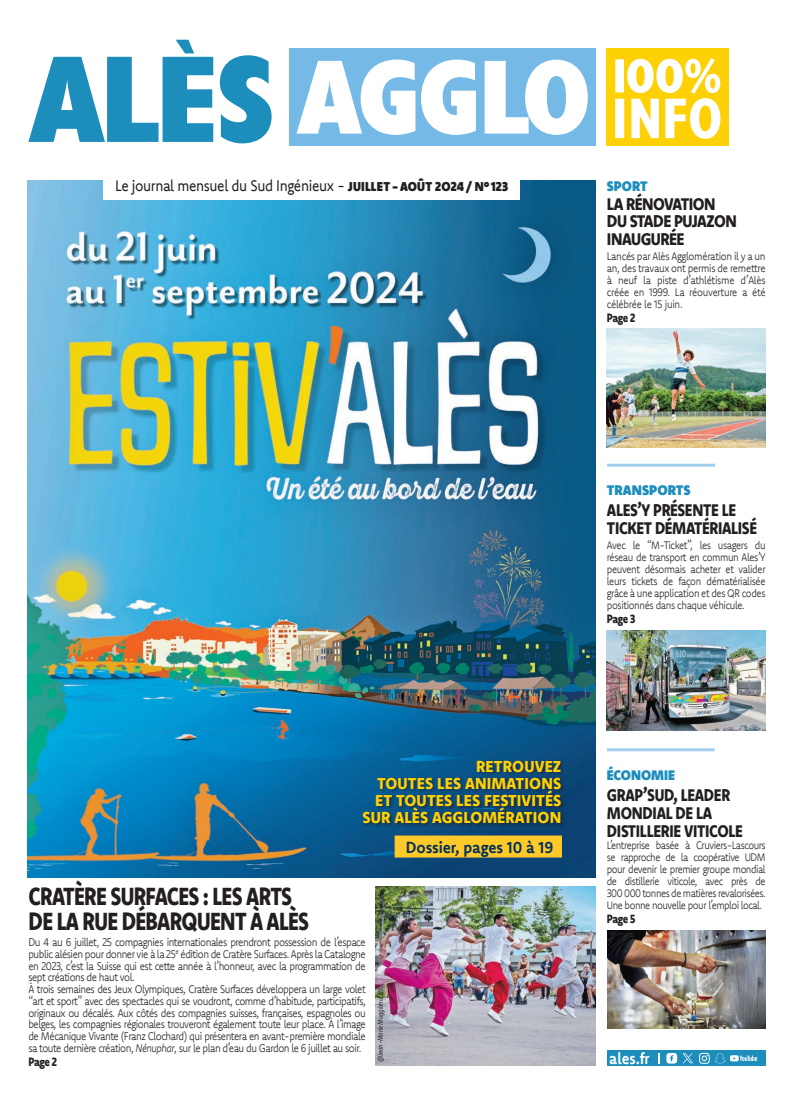
<style>
.page{position:relative;width:794px;height:1106px;background:#fff}
.page>*{position:absolute;margin:0;border:0;box-sizing:border-box;transform-origin:0 0}
._02c____Texte_colonne{font:800 25px/25px "Komet";letter-spacing:-.03em;color:#231f20;scale:.81 1}
._01-Texte_UNE{font:800 17px/18px "Komet";letter-spacing:-.02em;color:#231f20;scale:.85 1}
._01a___Titre_UNE{font:800 17px/17.5px "Komet";letter-spacing:-.03em;color:#231f20;scale:.88 1}
._01a___Titre_UNE-2{font:800 17px/18px "Komet";letter-spacing:-.03em;color:#231f20;scale:.85 1}
.t1{font:800 16px/17px "Komet";letter-spacing:.01em;color:#fed006;text-align:right;scale:.95 1}
.t2{font:700 16px "Komet";letter-spacing:-.01em;color:#003058;scale:.95 1}
.t3{font:700 15.9px "Komet";color:#fff;scale:.9 1}
.t4{font:15.5px "Komet";letter-spacing:-.03em;color:#231f20;scale:.9 1}
._01a___Titre_UNE-3{font:900 14px "Komet";color:#1d8ebc;scale:.92 1}
._01a___Titre_UNE-4{font:900 14px "Komet";color:#1d8ebc;scale:.94 1}
._01a___Titre_UNE-5{font:800 12px "Komet";letter-spacing:-.045em;color:#231f20;scale:.85 1}
._01-Texte_UNE-2{font:300 11.2px/11.7px "Komet";letter-spacing:-.05em;color:#231f20;text-align:justify;scale:.88 1}
._01-Texte_UNE-3{font:300 11px/12px "Komet";letter-spacing:-.04em;color:#231f20;text-align:justify;scale:.87 1}
._01-Texte_UNE-4{font:300 11px/12px "Komet";letter-spacing:-.04em;color:#231f20;text-align:justify;scale:.88 1}
._01-Texte_UNE-5{font:300 11px/12px "Komet";letter-spacing:-.04em;color:#231f20;text-align:justify;scale:.89 1}
._04__Texte_courant_Infos_en_Bref{font:italic 7px "Komet";letter-spacing:-.03em;color:#231f20;scale:.9 1}
.s1{font-weight:900;font-size:13px}
.s2{font-style:italic}
</style>
<div class="page">
<img style="left:28px;top:180px;width:567px;height:697px">
<img style="left:375px;top:886px;width:220px;height:179px">
<div style="left:606px;top:48px;width:123px;height:98px;background:#fed006"></div>
<svg style="left:615px;top:58px;width:105px;height:81px"></svg>
<div style="left:289px;top:48px;width:306px;height:98px;background:#75bae7"></div>
<svg style="left:296px;top:60px;width:292px;height:75px"></svg>
<svg style="left:28px;top:40px;width:243px;height:103px"></svg>
<div style="left:103px;top:171px;width:417px;height:29px;background:#fff"></div>
<div style="left:394px;top:835px;width:168px;height:22px;background:#ffc929"></div>
<div style="left:362px;top:759px;width:204px;height:68px;background:#231f20;opacity:.75"></div>
<img style="left:607px;top:931px;width:158px;height:97px">
<img style="left:607px;top:329px;width:158px;height:119px">
<hr style="left:607px;top:748px;width:107px;height:3px;background:#a3cfee">
<hr style="left:607px;top:464px;width:108px;height:3px;background:#a3cfee">
<img style="left:607px;top:630px;width:158px;height:101px">
<div style="left:607px;top:1050px;width:158px;height:16px;background:#1d8ebc"></div>
<svg style="left:699px;top:1052px;width:58px;height:11px"></svg>
<svg style="left:666px;top:1053px;width:27px;height:10px"></svg>
<p class="t4" style="left:115px;top:176px;width:438px">Le journal mensuel du Sud Ingénieux - <span class="s1">JUILLET - AOÛT 2O24/ N°123</span></p>
<p class="_01a___Titre_UNE-3" style="left:607px;top:176px;width:46px">SPORT</p>
<p class="_01a___Titre_UNE" style="left:607px;top:195px;width:149px">LA RÉNOVATION<br>DU STADE PUJAZON<br>INAUGURÉE</p>
<p class="_01-Texte_UNE-5" style="left:607px;top:250px;width:180px">Lancés par Alès Agglomération il y a un an, des travaux ont permis de remettre à neuf la piste d’athlétisme d’Alès créée en 1999. La réouverture a été célébrée le 15 juin.</p>
<p class="_01a___Titre_UNE-5" style="left:607px;top:310px;width:35px">Page 2</p>
<p class="_01a___Titre_UNE-4" style="left:607px;top:481px;width:90px">TRANSPORTS</p>
<p class="_01a___Titre_UNE-2" style="left:607px;top:500px;width:178px">ALES’Y PRÉSENTE LE<br>TICKET DÉMATÉRIALISÉ</p>
<p class="_01-Texte_UNE-4" style="left:607px;top:538px;width:182px">Avec le “M-Ticket”, les usagers du réseau de transport en commun Ales’Y peuvent désormais acheter et valider leurs tickets de façon dématérialisée grâce à une application et des QR codes positionnés dans chaque véhicule.</p>
<p class="_01a___Titre_UNE-5" style="left:607px;top:611px;width:35px">Page 3</p>
<p class="t1" style="left:362px;top:757px;width:211px">RETROUVEZ<br>TOUTES LES ANIMATIONS<br>ET TOUTES LES FESTIVITÉS<br>SUR ALÈS AGGLOMÉRATION</p>
<p class="_01a___Titre_UNE-3" style="left:607px;top:765px;width:76px">ÉCONOMIE</p>
<p class="_01-Texte_UNE" style="left:607px;top:785px;width:161px">GRAP’SUD, LEADER<br>MONDIAL DE LA<br>DISTILLERIE VITICOLE</p>
<p class="_01-Texte_UNE-3" style="left:607px;top:838px;width:184px">L’entreprise basée à Cruviers-Lascours se rapproche de la coopérative UDM pour devenir le premier groupe mondial de distillerie viticole, avec près de 300 000 tonnes de matières revalorisées.<br>Une bonne nouvelle pour l’emploi local.</p>
<p class="_01a___Titre_UNE-5" style="left:607px;top:910px;width:35px">Page 5</p>
<p class="t2" style="left:406px;top:836px;width:157px">Dossier, pages 10 à 19</p>
<p class="_02c____Texte_colonne" style="left:29px;top:883px;width:348px">CRATÈRE SURFACES : LES ARTS<br>DE LA RUE DÉBARQUENT À ALÈS</p>
<p class="_01-Texte_UNE-2" style="left:28px;top:936px;width:385px">Du 4 au 6 juillet, 25 compagnies internationales prendront possession de l’espace public alésien pour donner vie à la 25<sup>e</sup> édition de Cratère Surfaces. Après la Catalogne en 2023, c’est la Suisse qui est cette année à l’honneur, avec la programmation de sept créations de haut vol.</p>
<p class="_01-Texte_UNE-2" style="left:28px;top:983px;width:385px">À trois semaines des Jeux Olympiques, Cratère Surfaces développera un large volet “art et sport” avec des spectacles qui se voudront, comme d’habitude, participatifs, originaux ou décalés. Aux côtés des compagnies suisses, françaises, espagnoles ou belges, les compagnies régionales trouveront également toute leur place. À l’image de Mécanique Vivante (Franz Clochard) qui présentera en avant-première mondiale sa toute dernière création, <span class="s2">Nénuphar</span>, sur le plan d’eau du Gardon le 6 juillet au soir.</p>
<p class="_01a___Titre_UNE-5" style="left:28px;top:1053px;width:35px">Page 2</p>
<p class="_04__Texte_courant_Infos_en_Bref" style="left:376px;top:1062px;width:73px;rotate:-90deg">@Jean-Marie Muggianu</p>
<h3 class="t3" style="left:609px;top:1048px;width:46px">ales.fr</h3>
</div>
